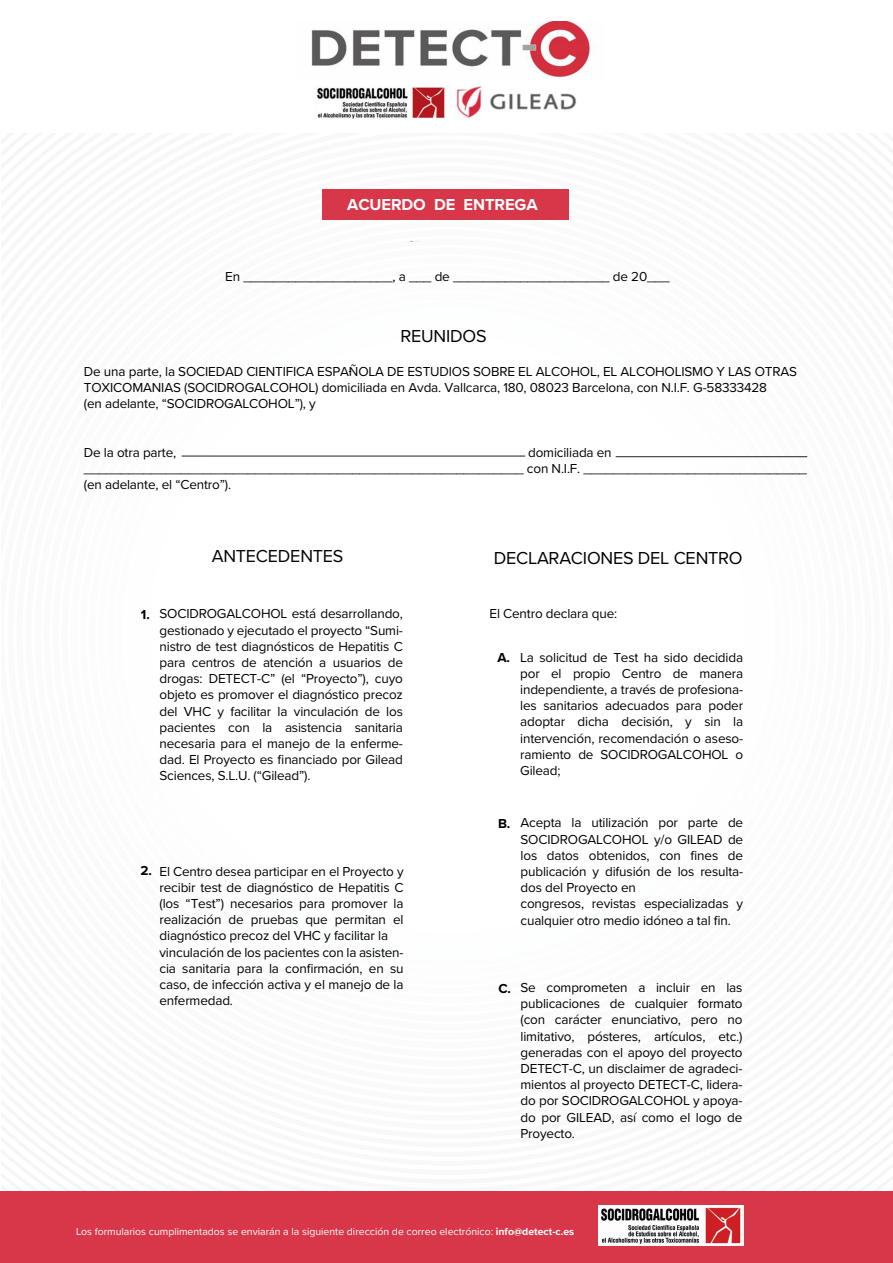
<style>
.page{position:relative;width:893px;height:1263px;background:#fff}
.page>*{position:absolute;margin:0;border:0;box-sizing:border-box;transform-origin:0 0}
.t1{font:18px "Proxima Nova";letter-spacing:-.01em;color:#000}
.t2{font:700 16.5px "Proxima Nova";letter-spacing:-.005em;color:#fff}
.t3{font:13.5px/16.2px "Proxima Nova";letter-spacing:-.01em;color:#000}
.t4{font:700 13.5px "Proxima Nova";color:#000}
.t5{font:10.5px "Proxima Nova";color:#fff}
.s1{font-weight:700}
</style>
<div class="page">
<div style="left:0;top:1191px;width:893px;height:72px;background:#d73749"></div>
<img style="left:598px;top:1206px;width:146px;height:40px">
<img style="left:311px;top:22px;width:281px;height:350px">
<hr style="left:182px;top:456px;width:343px;height:1px;background:#231f20">
<hr style="left:616px;top:456px;width:191px;height:1px;background:#231f20">
<p class="t2" style="left:347px;top:192px;width:192px">ACUERDO DE ENTREGA</p>
<p class="t3" style="left:225px;top:268px;width:446px">En ____________________, a ___ de _____________________ de 20___</p>
<h1 class="t1" style="left:400px;top:322px;width:88px">REUNIDOS</h1>
<p class="t3" style="left:84px;top:363px;width:715px">De una parte, la SOCIEDAD CIENTIFICA ESPAÑOLA DE ESTUDIOS SOBRE EL ALCOHOL, EL ALCOHOLISMO Y LAS OTRAS<br>TOXICOMANIAS (SOCIDROGALCOHOL) domiciliada en Avda. Vallcarca, 180, 08023 Barcelona, con N.I.F. G-58333428<br>(en adelante, “SOCIDROGALCOHOL”), y</p>
<p class="t3" style="left:84px;top:444px;width:94px">De la otra parte,</p>
<p class="t3" style="left:84px;top:444px;width:725px;text-indent:444px">domiciliada en ___________________________________________________________ con N.I.F. ______________________________ (en adelante, el “Centro”).</p>
<h1 class="t1" style="left:212px;top:543px;width:133px">ANTECEDENTES</h1>
<h1 class="t1" style="left:494px;top:544px;width:251px">DECLARACIONES DEL CENTRO</h1>
<p class="t4" style="left:141px;top:604px;width:10px">1.</p>
<p class="t3" style="left:160px;top:605px;width:245px;text-align:justify">SOCIDROGALCOHOL está desarrollando, gestionado y ejecutado el proyecto “Sumi&shy;nistro de test diagnósticos de Hepatitis C para centros de atención a usuarios de drogas: DETECT-C” (el “Proyecto”), cuyo objeto es promover el diagnóstico precoz del VHC y facilitar la vinculación de los pacientes con la asistencia sanitaria necesaria para el manejo de la enferme&shy;dad. El Proyecto es financiado por Gilead Sciences, S.L.U. (“Gilead”).</p>
<p class="t4" style="left:141px;top:860px;width:13px">2.</p>
<p class="t3" style="left:160px;top:862px;width:246px">El Centro desea participar en el Proyecto y recibir test de diagnóstico de Hepatitis C (los “Test”) necesarios para promover la realización de pruebas que permitan el diagnóstico precoz del VHC y facilitar la vinculación de los pacientes con la asisten&shy;cia sanitaria para la confirmación, en su caso, de infección activa y el manejo de la enfermedad.</p>
<p class="t3" style="left:489px;top:605px;width:129px">El Centro declara que:</p>
<p class="t4" style="left:498px;top:647px;width:14px">A.</p>
<p class="t3" style="left:520px;top:648px;width:224px;text-align:justify">La solicitud de Test ha sido decidida por el propio Centro de manera independiente, a través de profesiona&shy;les sanitarios adecuados para poder adoptar dicha decisión, y sin la intervención, recomendación o aseso&shy;ramiento de SOCIDROGALCOHOL o Gilead;</p>
<p class="t4" style="left:498px;top:813px;width:14px">B.</p>
<p class="t3" style="left:521px;top:814px;width:224px">Acepta la utilización por parte de SOCIDROGALCOHOL y/o GILEAD de los datos obtenidos, con fines de publicación y difusión de los resulta&shy;dos del Proyecto en<br>congresos, revistas especializadas y cualquier otro medio idóneo a tal fin.</p>
<p class="t4" style="left:498px;top:978px;width:14px">C.</p>
<p class="t3" style="left:521px;top:979px;width:223px;text-align:justify">Se comprometen a incluir en las publicaciones de cualquier formato (con carácter enunciativo, pero no limitativo, pósteres, artículos, etc.) generadas con el apoyo del proyecto DETECT-C, un disclaimer de agradeci&shy;mientos al proyecto DETECT-C, lidera&shy;do por SOCIDROGALCOHOL y apoya&shy;do por GILEAD, así como el logo de Proyecto.</p>
<p class="t5" style="left:76px;top:1223px;width:500px">Los formularios cumplimentados se enviarán a la siguiente dirección de correo electrónico: <span class="s1">info@detect-c.es</span></p>
</div>
